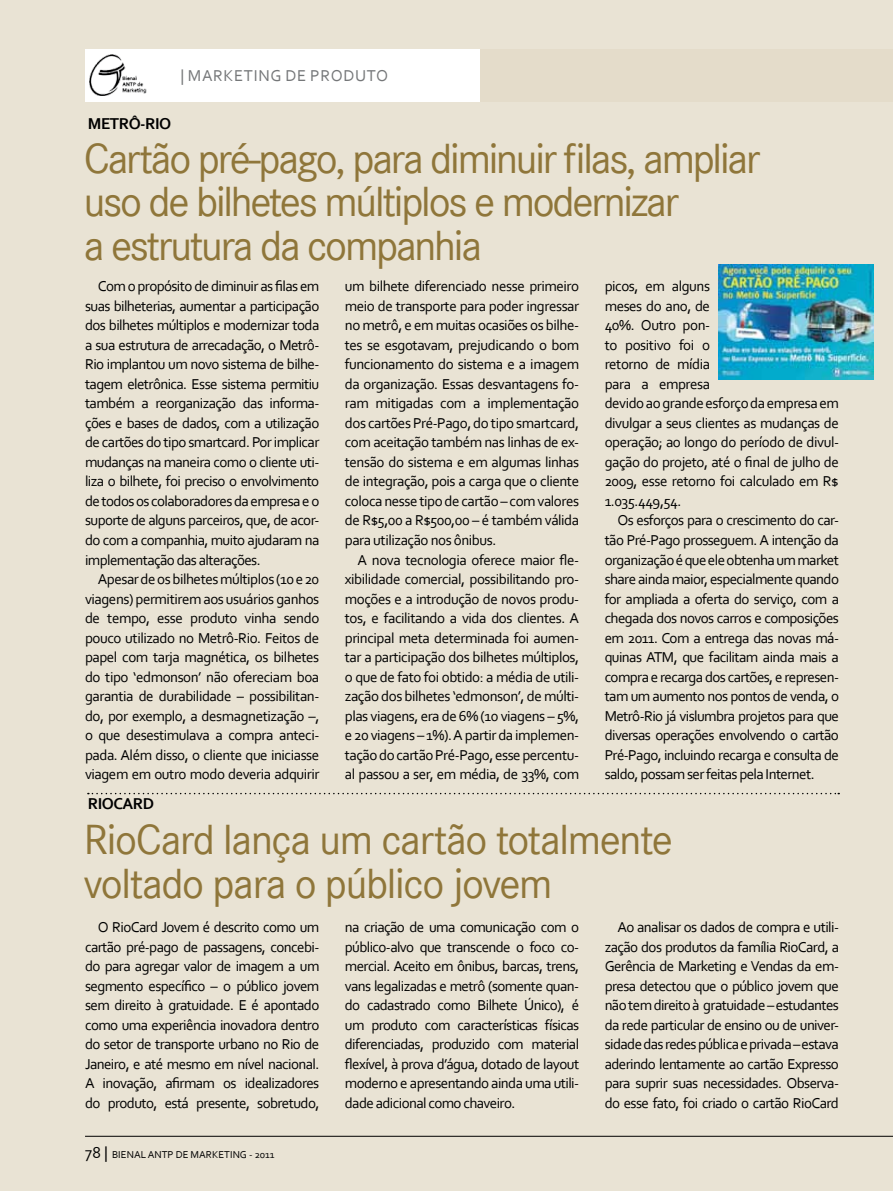
<style>
.page{position:relative;width:893px;height:1191px;background:#e9e3d4}
.page>*{position:absolute;margin:0;border:0;box-sizing:border-box;transform-origin:0 0}
.t1{font:43.5px/43.5px "Corporate S";letter-spacing:-.05em;color:#8f763a}
.t2{font:43.5px/43.5px "Corporate S";letter-spacing:-.03em;color:#8f763a}
.t3{font:16.5px "Corbel";color:#757779}
.t4{font:700 16.5px "Corbel";letter-spacing:-.03em;color:#000}
.t5{font:15px/19.5px "Corbel";letter-spacing:-.03em;color:#000;text-align:justify}
.t6{font:10.5px "Corbel";color:#000}
.s1{font-size:16.5px}
</style>
<div class="page">
<hr style="left:85px;top:1135px;width:808px;height:1px;background:#000">
<hr style="left:892px;top:0;width:1px;height:1191px;background:#e4dcca">
<div style="left:85px;top:49px;width:682px;height:53px;background:#fff"></div>
<div style="left:480px;top:49px;width:413px;height:53px;background:#e4dcca"></div>
<img style="left:90px;top:54px;width:57px;height:42px">
<svg style="left:88px;top:793px;width:751px;height:1px"></svg>
<img style="left:719px;top:265px;width:154px;height:115px">
<p class="t3" style="left:180px;top:65px;width:33px">| Marketing</p>
<p class="t3" style="left:286px;top:65px;width:47px">de Produto</p>
<p class="t4" style="left:88px;top:113px;width:85px">METRÔ-RIO</p>
<h1 class="t1" style="left:84px;top:137px;width:678px">Cartão pré-pago, para diminuir filas, ampliar uso de bilhetes múltiplos e modernizar<br>a estrutura da companhia</h1>
<p class="t5" style="left:85px;top:276px;width:236px;text-indent:13px">Com o propósito de diminuir as filas em suas bilheterias, aumentar a participação dos bilhetes múltiplos e modernizar toda a sua estrutura de arrecadação, o Metrô-Rio implantou um novo sistema de bilhe&shy;tagem eletrônica. Esse sistema permitiu também a reorganização das informa&shy;ções e bases de dados, com a utilização de cartões do tipo smartcard. Por implicar mudanças na maneira como o cliente uti&shy;liza o bilhete, foi preciso o envolvimento de todos os colaboradores da empresa e o suporte de alguns parceiros, que, de acor&shy;do com a companhia, muito ajudaram na implementação das alterações.</p>
<p class="t5" style="left:85px;top:569px;width:236px;text-indent:13px">Apesar de os bilhetes múltiplos (10 e 20 viagens) permitirem aos usuários ganhos de tempo, esse produto vinha sendo pouco utilizado no Metrô-Rio. Feitos de papel com tarja magnética, os bilhetes do tipo ‘edmonson’ não ofereciam boa garantia de durabilidade – possibilitan&shy;do, por exemplo, a desmagnetização –, o que desestimulava a compra anteci&shy;pada. Além disso, o cliente que iniciasse viagem em outro modo deveria adquirir</p>
<p class="t4" style="left:88px;top:793px;width:68px">RIOCARD</p>
<p class="t5" style="left:345px;top:276px;width:236px">um bilhete diferenciado nesse primeiro meio de transporte para poder ingressar no metrô, e em muitas ocasiões os bilhe&shy;tes se esgotavam, prejudicando o bom funcionamento do sistema e a imagem da organização. Essas desvantagens fo&shy;ram mitigadas com a implementação dos cartões Pré-Pago, do tipo smartcard, com aceitação também nas linhas de ex&shy;tensão do sistema e em algumas linhas de integração, pois a carga que o cliente coloca nesse tipo de cartão – com valores de R$5,00 a R$500,00 – é também válida para utilização nos ônibus.</p>
<p class="t5" style="left:345px;top:549px;width:236px;text-indent:13px">A nova tecnologia oferece maior fle&shy;xibilidade comercial, possibilitando pro&shy;moções e a introdução de novos produ&shy;tos, e facilitando a vida dos clientes. A principal meta determinada foi aumen&shy;tar a participação dos bilhetes múltiplos, o que de fato foi obtido: a média de utili&shy;zação dos bilhetes ‘edmonson’, de múlti&shy;plas viagens, era de 6% (10 viagens – 5%, e 20 viagens – 1%). A partir da implemen&shy;tação do cartão Pré-Pago, esse percentu&shy;al passou a ser, em média, de 33%, com</p>
<p class="t5" style="left:605px;top:276px;width:236px;text-align:left">picos, em alguns<br>meses do ano, de<br>40%. Outro pon-<br>to positivo foi o<br>retorno de mídia<br>para a empresa<br>devido ao grande esforço da empresa em divulgar a seus clientes as mudanças de operação; ao longo do período de divul&shy;gação do projeto, até o final de julho de<br>2009, esse retorno foi calculado em R$<br>1.035.449,54.</p>
<p class="t5" style="left:605px;top:510px;width:236px;text-indent:13px">Os esforços para o crescimento do car&shy;tão Pré-Pago prosseguem. A intenção da organização é que ele obtenha um market share ainda maior, especialmente quando for ampliada a oferta do serviço, com a chegada dos novos carros e composições em 2011. Com a entrega das novas má&shy;quinas ATM, que facilitam ainda mais a compra e recarga dos cartões, e represen&shy;tam um aumento nos pontos de venda, o Metrô-Rio já vislumbra projetos para que diversas operações envolvendo o cartão Pré-Pago, incluindo recarga e consulta de saldo, possam ser feitas pela Internet.</p>
<h1 class="t2" style="left:84px;top:818px;width:591px">RioCard lança um cartão totalmente voltado para o público jovem</h1>
<p class="t5" style="left:85px;top:917px;width:236px;text-indent:13px">O RioCard Jovem é descrito como um cartão pré-pago de passagens, concebi&shy;do para agregar valor de imagem a um segmento específico – o público jovem sem direito à gratuidade. E é apontado como uma experiência inovadora dentro do setor de transporte urbano no Rio de Janeiro, e até mesmo em nível nacional.<br>A inovação, afirmam os idealizadores do produto, está presente, sobretudo,</p>
<p class="t5" style="left:345px;top:917px;width:236px">na criação de uma comunicação com o público-alvo que transcende o foco co&shy;mercial. Aceito em ônibus, barcas, trens, vans legalizadas e metrô (somente quan&shy;do cadastrado como Bilhete Único), é um produto com características físicas diferenciadas, produzido com material flexível, à prova d’água, dotado de layout moderno e apresentando ainda uma utili&shy;dade adicional como chaveiro.</p>
<p class="t6" style="left:85px;top:1147px;width:191px"><span class="s1">78 |</span> BIENAL ANTP DE MARKETING - 2011</p>
<p class="t5" style="left:605px;top:917px;width:236px;text-indent:13px">Ao analisar os dados de compra e utili&shy;zação dos produtos da família RioCard, a Gerência de Marketing e Vendas da em&shy;presa detectou que o público jovem que não tem direito à gratuidade – estudantes da rede particular de ensino ou de univer&shy;sidade das redes pública e privada – estava aderindo lentamente ao cartão Expresso para suprir suas necessidades. Observa&shy;do esse fato, foi criado o cartão RioCard</p>
</div>
